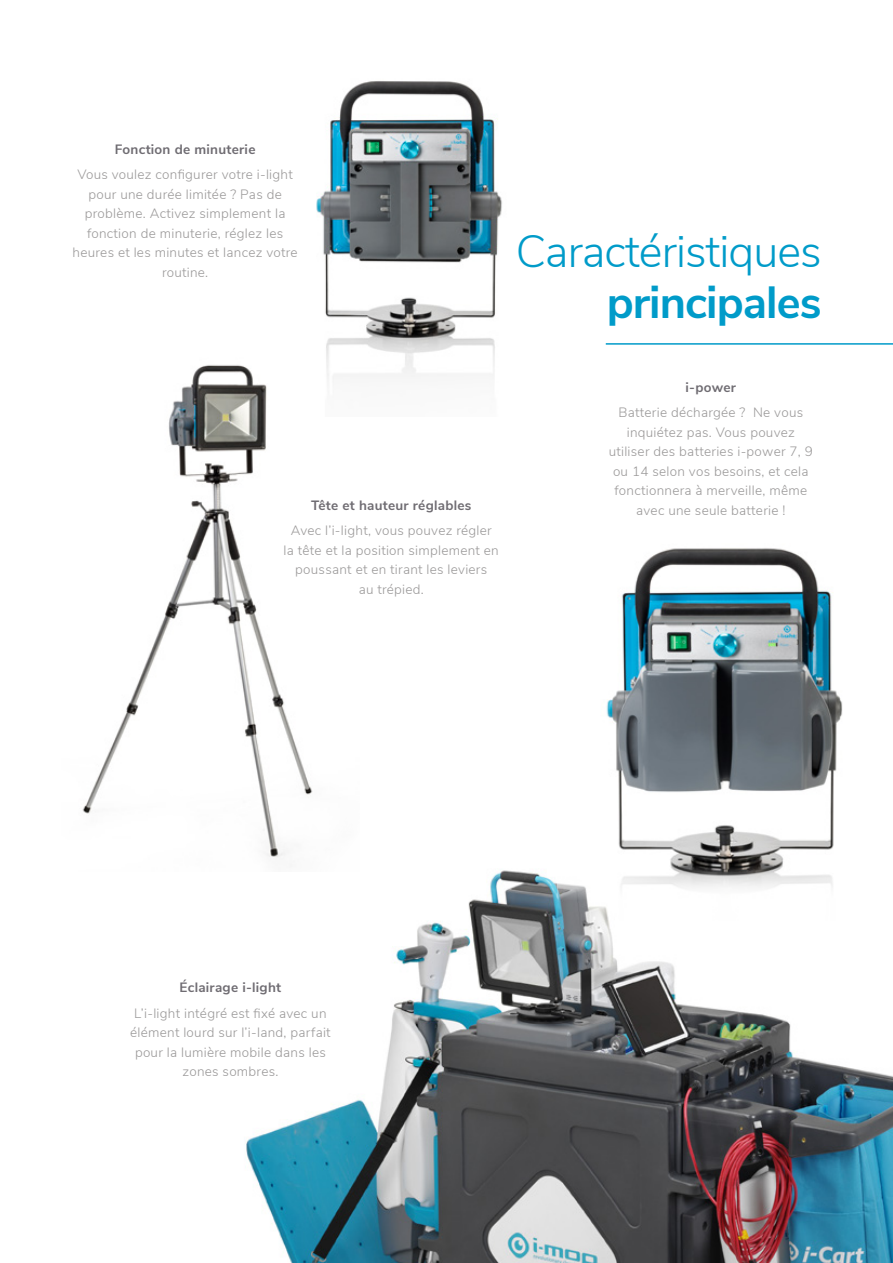
<style>
.page{position:relative;width:893px;height:1263px;background:#fff}
.page>*{position:absolute;margin:0;border:0;box-sizing:border-box;transform-origin:0 0}
.t1{font:300 45px "Nunito Sans";letter-spacing:-.02em;color:#009bc9}
.t2{font:700 45px "Nunito Sans";letter-spacing:-.02em;color:#009bc9}
.t3{font:300 13.5px/19.5px "Nunito Sans";letter-spacing:.02em;color:#9b9999;text-align:center}
.t4{font:700 13.5px "Nunito Sans";letter-spacing:.02em;color:#6f6c72}
</style>
<div class="page">
<img style="left:82px;top:365px;width:231px;height:488px">
<img style="left:245px;top:853px;width:648px;height:410px">
<img style="left:557px;top:548px;width:336px;height:373px">
<img style="left:273px;top:81px;width:229px;height:335px">
<hr style="left:606px;top:343px;width:287px;height:2px;background:#009bc9">
<p class="t4" style="left:115px;top:139px;width:142px">Fonction de minuterie</p>
<p class="t3" style="left:73px;top:164px;width:226px">Vous voulez configurer votre i-light pour une durée limitée ? Pas de problème. Activez simplement la fonction de minuterie, réglez les heures et les minutes et lancez votre routine.</p>
<h1 class="t1" style="left:516px;top:218px;width:307px">Caractéristiques</h1>
<h1 class="t2" style="left:607px;top:269px;width:216px">principales</h1>
<p class="t4" style="left:311px;top:495px;width:162px">Tête et hauteur réglables</p>
<p class="t3" style="left:284px;top:520px;width:217px">Avec l’i-light, vous pouvez régler<br>la tête et la position simplement en poussant et en tirant les leviers<br>au trépied.</p>
<p class="t4" style="left:686px;top:377px;width:52px">i-power</p>
<p class="t3" style="left:609px;top:402px;width:206px">Batterie déchargée ? Ne vous inquiétez pas. Vous pouvez utiliser des batteries i-power 7, 9 ou 14 selon vos besoins, et cela fonctionnera à merveille, même avec une seule batterie !</p>
<p class="t4" style="left:180px;top:977px;width:103px">Éclairage i-light</p>
<p class="t3" style="left:130px;top:1002px;width:202px">L’i-light intégré est fixé avec un élément lourd sur l’i-land, parfait pour la lumière mobile dans les zones sombres.</p>
</div>
